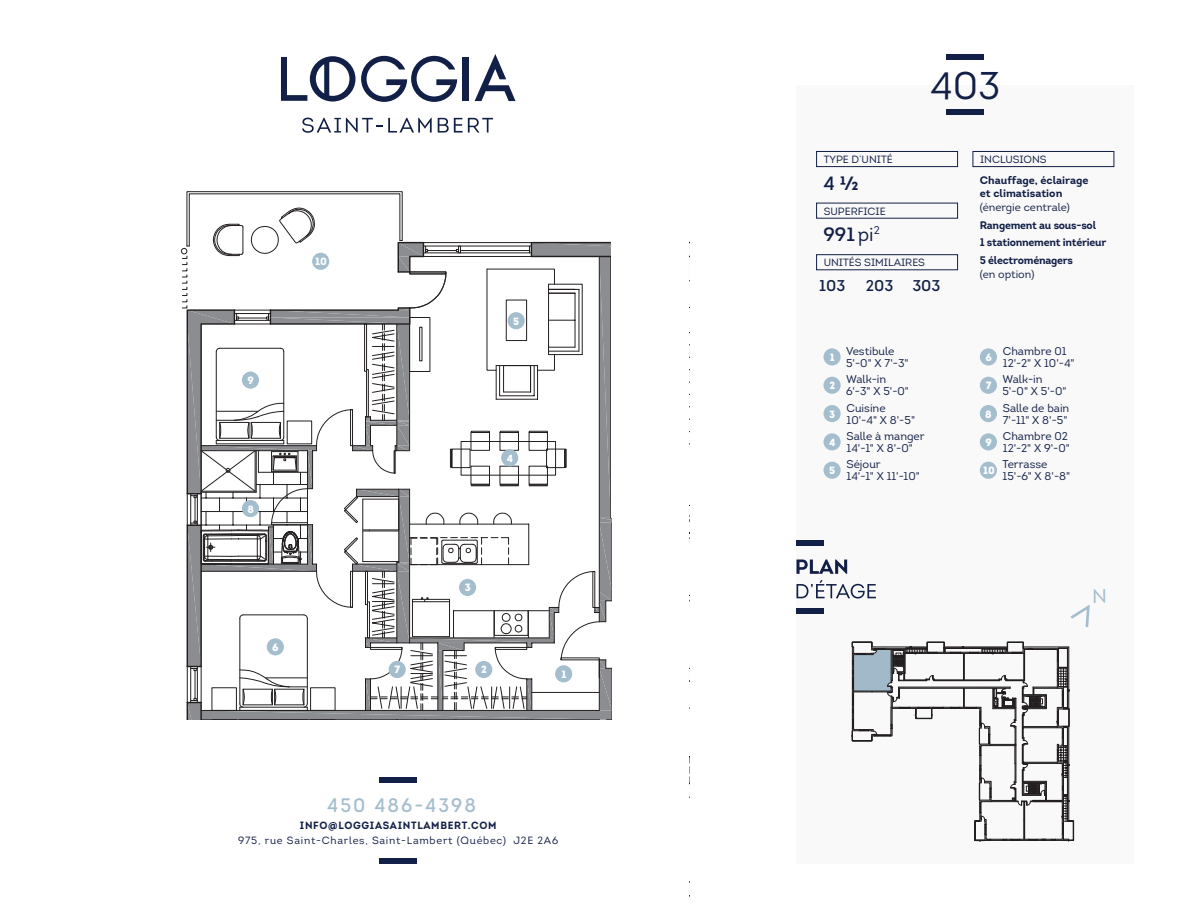
<style>
.page{position:relative;width:1188px;height:918px;background:#fff}
.page>*{position:absolute;margin:0;border:0;box-sizing:border-box;transform-origin:0 0}
.t1{font:38.55px "Intro";color:#121f46}
.t2{font:19.95px "Intro";color:#a5bece}
.t3{font:19.5px "Intro";letter-spacing:.11em;color:#a5bece;scale:.96 1}
.t4{font:19.2px "Intro";color:#121f46}
.t5{font:15.6px "Intro";color:#121f46}
.t6{font:11.25px/12px "Intro";color:#121f46}
.t7{font:700 10.95px/17.9px "Intro";letter-spacing:-.02em;color:#121f46}
.t8{font:700 10.95px/13.5px "Intro";color:#121f46}
.t9{font:10.95px "Intro";color:#121f46}
.t10{font:10.5px "Intro";letter-spacing:.07em;color:#121f46}
.t11{font:10.5px "Intro";color:#121f46}
.t12{font:700 10.5px "Intro";letter-spacing:.07em;color:#121f46;scale:.96 1}
.t13{font:900 10.5px "Intro";color:#fff}
.s1{font-weight:700}
.s2{font-style:inherit}
</style>
<div class="page">
<div style="left:796px;top:85px;width:338px;height:779px;background:#f9f9f9"></div>
<hr style="left:1187px;top:681px;width:1px;height:216px;background:#231f20">
<hr style="left:1187px;top:786px;width:1px;height:132px;background:#231f20">
<svg style="left:1187px;top:866px;width:1px;height:32px"></svg>
<hr style="left:747px;top:256px;width:1px;height:267px;background:#231f20">
<hr style="left:742px;top:256px;width:1px;height:262px;background:#231f20">
<hr style="left:845px;top:681px;width:1px;height:33px;background:#231f20">
<hr style="left:1187px;top:465px;width:1px;height:44px;background:#231f20">
<svg style="left:852px;top:642px;width:222px;height:199px"></svg>
<hr style="left:1187px;top:509px;width:1px;height:38px;background:#231f20">
<svg style="left:180px;top:55px;width:432px;height:665px"></svg>
<div style="left:611px;top:239px;width:49px;height:278px;background:#fff"></div>
<div style="left:797px;top:608px;width:27px;height:6px;background:#121f46"></div>
<div style="left:797px;top:540px;width:27px;height:6px;background:#121f46"></div>
<svg style="left:796px;top:580px;width:80px;height:19px"></svg>
<svg style="left:796px;top:559px;width:51px;height:15px"></svg>
<div style="left:463px;top:57px;width:6px;height:44px;background:#121f46"></div>
<svg style="left:361px;top:56px;width:96px;height:46px"></svg>
<svg style="left:281px;top:56px;width:74px;height:46px"></svg>
<svg style="left:475px;top:54px;width:41px;height:47px"></svg>
<svg style="left:302px;top:118px;width:130px;height:15px"></svg>
<svg style="left:438px;top:118px;width:55px;height:15px"></svg>
<div style="left:379px;top:777px;width:38px;height:5px;background:#121f46"></div>
<div style="left:379px;top:859px;width:38px;height:5px;background:#121f46"></div>
<svg style="left:1070px;top:604px;width:20px;height:23px"></svg>
<div style="left:946px;top:54px;width:38px;height:5px;background:#121f46"></div>
<div style="left:946px;top:109px;width:38px;height:5px;background:#121f46"></div>
<div style="left:973px;top:151px;width:141px;height:16px;border:1px solid #121f46"></div>
<div style="left:824px;top:348px;width:17px;height:18px;background:#a5bece;border-radius:50%"></div>
<div style="left:824px;top:377px;width:17px;height:17px;background:#a5bece;border-radius:50%"></div>
<div style="left:824px;top:405px;width:17px;height:17px;background:#a5bece;border-radius:50%"></div>
<div style="left:824px;top:433px;width:17px;height:17px;background:#a5bece;border-radius:50%"></div>
<div style="left:824px;top:462px;width:17px;height:17px;background:#a5bece;border-radius:50%"></div>
<div style="left:980px;top:348px;width:17px;height:18px;background:#a5bece;border-radius:50%"></div>
<div style="left:980px;top:377px;width:17px;height:17px;background:#a5bece;border-radius:50%"></div>
<div style="left:980px;top:405px;width:17px;height:17px;background:#a5bece;border-radius:50%"></div>
<div style="left:980px;top:433px;width:17px;height:17px;background:#a5bece;border-radius:50%"></div>
<div style="left:980px;top:462px;width:17px;height:17px;background:#a5bece;border-radius:50%"></div>
<div style="left:816px;top:151px;width:142px;height:16px;border:1px solid #121f46"></div>
<div style="left:555px;top:665px;width:17px;height:17px;background:#a5bece;border-radius:50%"></div>
<div style="left:475px;top:661px;width:17px;height:17px;background:#a5bece;border-radius:50%"></div>
<div style="left:459px;top:579px;width:17px;height:17px;background:#a5bece;border-radius:50%"></div>
<div style="left:501px;top:449px;width:17px;height:17px;background:#a5bece;border-radius:50%"></div>
<div style="left:508px;top:312px;width:17px;height:17px;background:#a5bece;border-radius:50%"></div>
<div style="left:267px;top:638px;width:17px;height:17px;background:#a5bece;border-radius:50%"></div>
<div style="left:389px;top:661px;width:17px;height:17px;background:#a5bece;border-radius:50%"></div>
<div style="left:242px;top:500px;width:17px;height:17px;background:#a5bece;border-radius:50%"></div>
<div style="left:242px;top:372px;width:17px;height:17px;background:#a5bece;border-radius:50%"></div>
<div style="left:312px;top:253px;width:17px;height:17px;background:#a5bece;border-radius:50%"></div>
<div style="left:816px;top:254px;width:142px;height:16px;border:1px solid #121f46"></div>
<p class="t11" style="left:824px;top:153px;width:71px">TYPE D’UNITÉ</p>
<h1 class="t1" style="left:930px;top:62px;width:72px">403</h1>
<p class="t11" style="left:980px;top:153px;width:68px">INCLUSIONS</p>
<p class="t13" style="left:247px;top:373px;width:8px">9</p>
<p class="t13" style="left:247px;top:502px;width:8px">8</p>
<p class="t13" style="left:272px;top:640px;width:8px">6</p>
<h3 class="t4" style="left:824px;top:171px;width:36px">4 <span class="s1">½</span></h3>
<h3 class="t4" style="left:824px;top:222px;width:58px">991 <span class="s2">pi</span><sup>2</sup></h3>
<p class="t11" style="left:824px;top:205px;width:64px">SUPERFICIE</p>
<p class="t13" style="left:315px;top:255px;width:13px">10</p>
<p class="t11" style="left:824px;top:256px;width:103px">UNITÉS SIMILAIRES</p>
<h3 class="t5" style="left:819px;top:275px;width:28px">103</h3>
<h3 class="t5" style="left:866px;top:275px;width:76px">203 303</h3>
<p class="t13" style="left:394px;top:663px;width:7px">7</p>
<p class="t13" style="left:513px;top:314px;width:8px">5</p>
<p class="t13" style="left:507px;top:451px;width:8px">4</p>
<p class="t13" style="left:465px;top:581px;width:8px">3</p>
<p class="t13" style="left:481px;top:663px;width:7px">2</p>
<p class="t13" style="left:561px;top:667px;width:6px">1</p>
<p class="t13" style="left:830px;top:350px;width:6px">1</p>
<p class="t6" style="left:846px;top:345px;width:64px">Vestibule<br>5'-0" X 7'-3"</p>
<p class="t13" style="left:829px;top:379px;width:7px">2</p>
<p class="t6" style="left:846px;top:373px;width:64px">Walk-in<br>6'-3" X 5'-0"</p>
<p class="t13" style="left:829px;top:407px;width:8px">3</p>
<p class="t6" style="left:846px;top:402px;width:70px">Cuisine<br>10'-4" X 8'-5"</p>
<p class="t13" style="left:829px;top:435px;width:8px">4</p>
<p class="t6" style="left:846px;top:430px;width:80px">Salle à manger<br>14'-1" X 8'-0"</p>
<p class="t13" style="left:829px;top:464px;width:8px">5</p>
<p class="t6" style="left:846px;top:458px;width:75px">Séjour<br>14'-1" X 11'-10"</p>
<p class="t8" style="left:980px;top:173px;width:110px">Chauffage, éclairage et climatisation</p>
<p class="t9" style="left:980px;top:200px;width:91px">(énergie centrale)</p>
<p class="t7" style="left:980px;top:216px;width:128px">Rangement au sous-sol<br>1 stationnement intérieur<br>5 électroménagers</p>
<p class="t9" style="left:980px;top:267px;width:56px">(en option)</p>
<p class="t13" style="left:985px;top:350px;width:8px">6</p>
<p class="t6" style="left:1003px;top:345px;width:73px">Chambre 01<br>12'-2" X 10'-4"</p>
<p class="t13" style="left:986px;top:379px;width:7px">7</p>
<p class="t6" style="left:1002px;top:373px;width:66px">Walk-in<br>5'-0" X 5'-0"</p>
<p class="t13" style="left:985px;top:407px;width:8px">8</p>
<p class="t6" style="left:1003px;top:402px;width:68px">Salle de bain<br>7'-11" X 8'-5"</p>
<p class="t13" style="left:985px;top:435px;width:8px">9</p>
<p class="t6" style="left:1003px;top:430px;width:69px">Chambre 02<br>12'-2" X 9'-0"</p>
<p class="t13" style="left:983px;top:464px;width:13px">10</p>
<p class="t6" style="left:1002px;top:458px;width:69px">Terrasse<br>15'-6" X 8'-8"</p>
<h2 class="t2" style="left:1092px;top:584px;width:16px">N</h2>
<h3 class="t3" style="left:327px;top:793px;width:157px">450 486-4398</h3>
<p class="t12" style="left:300px;top:818px;width:206px">INFO@LOGGIASAINTLAMBERT.COM</p>
<p class="t10" style="left:238px;top:834px;width:322px">975, rue Saint-Charles, Saint-Lambert (Québec) J2E 2A6</p>
</div>
